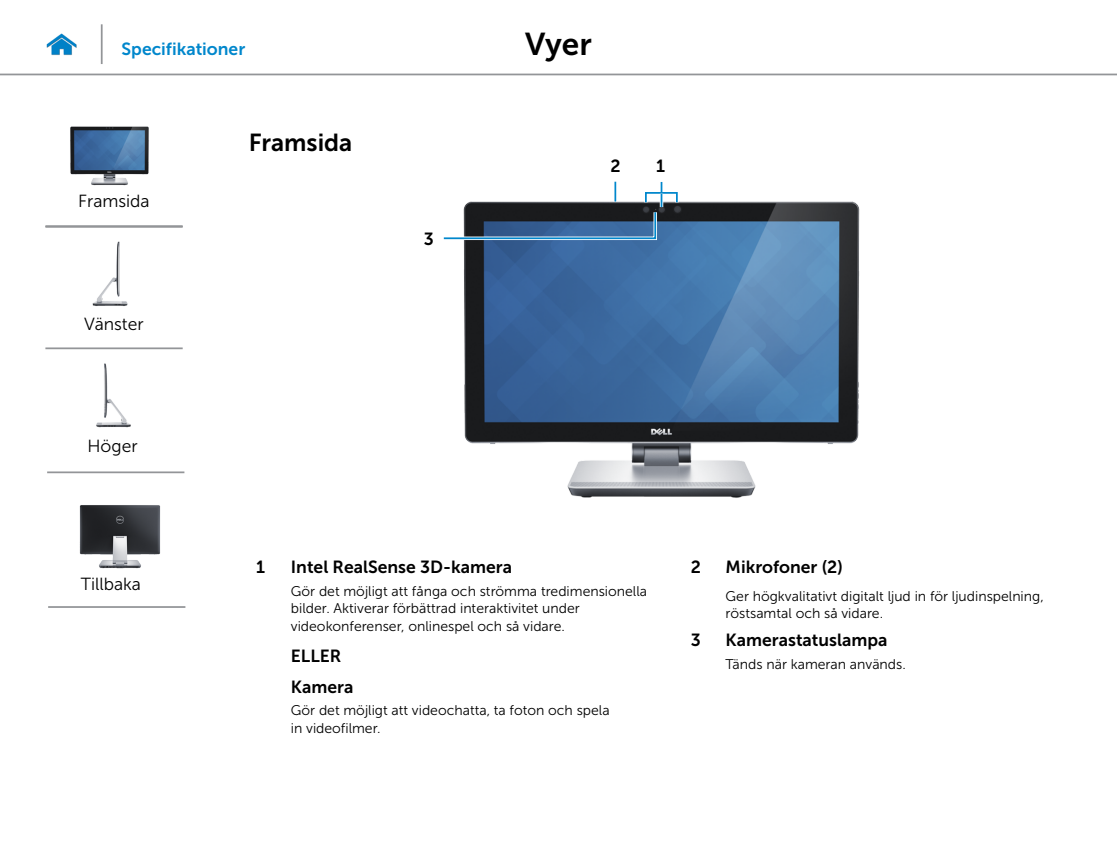
<style>
.page{position:relative;width:1117px;height:844px;background:#fff}
.page>*{position:absolute;margin:0;border:0;box-sizing:border-box;transform-origin:0 0}
.t1{font:31.5px "Museo Sans For Dell 700";color:#000}
.t2{font:24.5px "Museo Sans For Dell 700";color:#000}
.t3{font:17.5px/31px "Museo Sans For Dell 700";color:#000}
.t4{font:17.5px "Museo Sans For Dell 300";color:#000}
.t5{font:17.5px "Museo Sans For Dell 700";color:#0087cc}
.t6{font:14px/17.5px "Museo Sans For Dell 300";color:#000}
</style>
<div class="page">
<hr style="left:0;top:74px;width:1116px;height:1px;background:#939598">
<img style="left:46px;top:33px;width:31px;height:23px">
<img style="left:464px;top:201px;width:396px;height:297px">
<div style="left:644px;top:191px;width:34px;height:13px;border:4px solid #fff"></div>
<div style="left:645px;top:192px;width:32px;height:11px;border:2px solid #0087cc"></div>
<hr style="left:659px;top:182px;width:4px;height:10px;background:#99cfea">
<hr style="left:659px;top:194px;width:4px;height:13px;background:#99cfea">
<svg style="left:443px;top:182px;width:219px;height:60px"></svg>
<hr style="left:101px;top:24px;width:2px;height:40px;background:#939598">
<img style="left:70px;top:126px;width:79px;height:60px">
<img style="left:92px;top:241px;width:36px;height:65px">
<img style="left:96px;top:363px;width:35px;height:65px">
<img style="left:79px;top:505px;width:82px;height:64px">
<hr style="left:45px;top:225px;width:138px;height:2px;background:#939598">
<hr style="left:45px;top:226px;width:138px;height:2px;background:#939598">
<hr style="left:47px;top:471px;width:137px;height:2px;background:#939598">
<hr style="left:48px;top:606px;width:137px;height:1px;background:#939598">
<hr style="left:45px;top:347px;width:138px;height:2px;background:#939598">
<p class="t5" style="left:122px;top:39px;width:125px">Specifikationer</p>
<h1 class="t1" style="left:525px;top:26px;width:68px">Vyer</h1>
<p class="t4" style="left:78px;top:191px;width:73px">Framsida</p>
<h2 class="t2" style="left:249px;top:128px;width:105px">Framsida</h2>
<p class="t3" style="left:424px;top:223px;width:12px">3</p>
<p class="t3" style="left:610px;top:150px;width:12px">2</p>
<p class="t3" style="left:656px;top:150px;width:10px">1</p>
<p class="t4" style="left:84px;top:314px;width:61px">Vänster</p>
<p class="t4" style="left:87px;top:436px;width:52px">Höger</p>
<p class="t4" style="left:81px;top:575px;width:62px">Tillbaka</p>
<p class="t3" style="left:256px;top:551px;width:10px">1</p>
<p class="t3" style="left:291px;top:551px;width:222px">Intel RealSense 3D-kamera</p>
<p class="t6" style="left:291px;top:582px;width:357px">Gör det möjligt att fånga och strömma tredimensionella bilder. Aktiverar förbättrad interaktivitet under videokonferenser, onlinespel och så vidare.</p>
<p class="t3" style="left:291px;top:640px;width:64px">ELLER<br>Kamera</p>
<p class="t6" style="left:291px;top:701px;width:320px">Gör det möjligt att videochatta, ta foton och spela in videofilmer.</p>
<p class="t3" style="left:690px;top:551px;width:12px">2</p>
<p class="t3" style="left:725px;top:551px;width:119px">Mikrofoner (2)</p>
<p class="t6" style="left:725px;top:587px;width:319px">Ger högkvalitativt digitalt ljud in för ljudinspelning, röstsamtal och så vidare.</p>
<p class="t3" style="left:690px;top:624px;width:12px">3</p>
<p class="t3" style="left:725px;top:624px;width:163px">Kamerastatuslampa</p>
<p class="t6" style="left:725px;top:655px;width:182px">Tänds när kameran används.</p>
</div>
